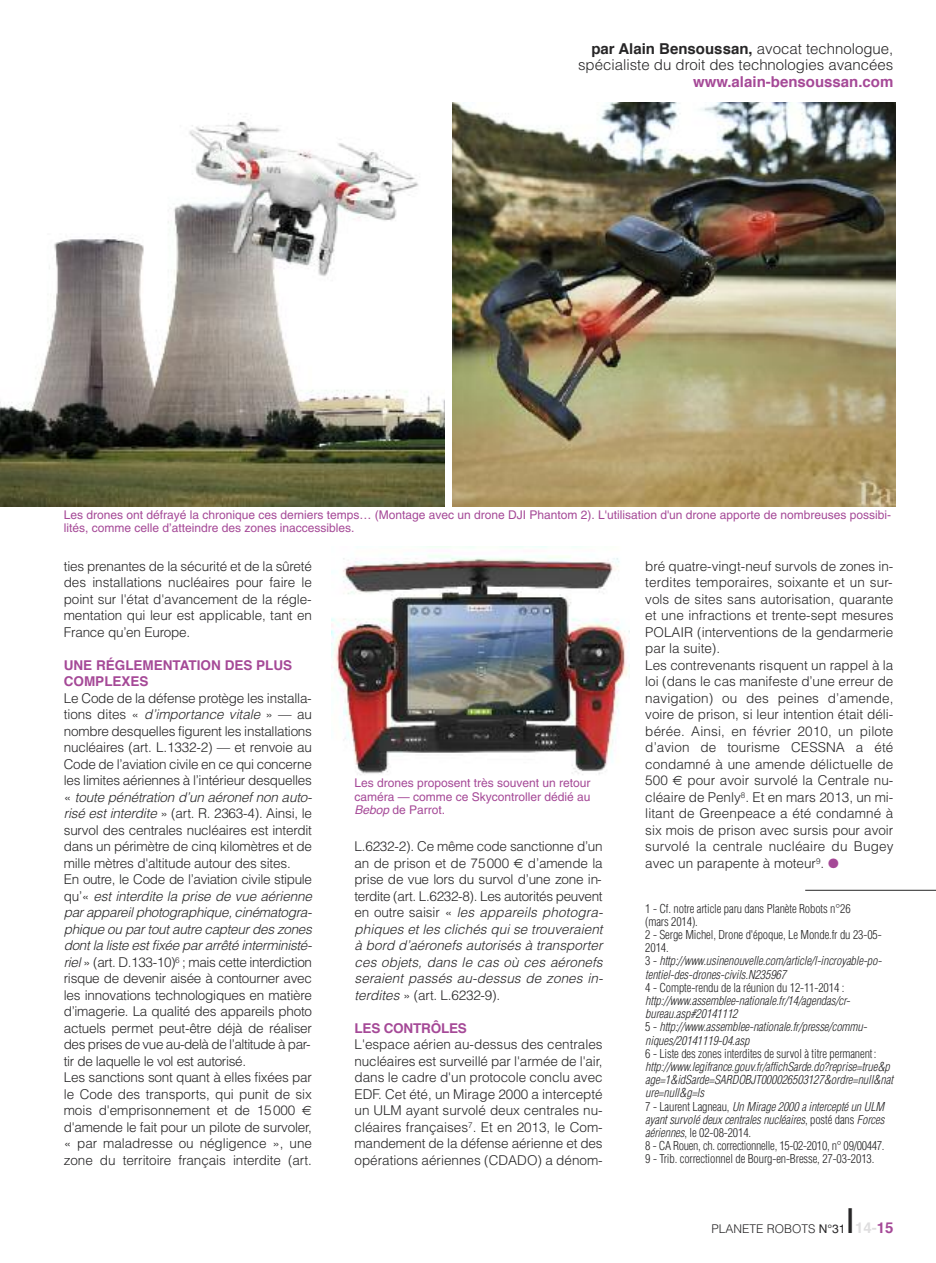
<style>
.page{position:relative;width:936px;height:1263px;background:#fff}
.page>*{position:absolute;margin:0;border:0;box-sizing:border-box;transform-origin:0 0}
.t1{font:34.5px "Helvetica";color:#272627}
.t2{font:300 15px/16.5px "Helvetica";color:#272627;text-align:right}
.t3{font:700 15px "Helvetica";color:#a54997}
.t4{font:700 15px "Helvetica";color:#dfdedf}
.t5{font:300 13.5px/16.5px "Helvetica";letter-spacing:-.015em;color:#272627;text-align:justify}
.t6{font:italic 300 13.5px/16.5px "Helvetica";letter-spacing:.005em;color:#272627;text-align:justify}
.t7{font:700 13.5px/16.5px "Helvetica";color:#a54997}
.t8{font:italic 300 condensed 12px/13.2px "Helvetica";letter-spacing:-.01em;color:#272627}
.t9{font:300 condensed 12px/13.2px "Helvetica";letter-spacing:-.01em;color:#272627}
.t10{font:12px/13.4px "Helvetica";color:#a54997}
.t11{font:300 12px "Helvetica";color:#272627}
.s1{font-weight:700}
.s2{font-style:italic}
.s3{font-style:normal}
.s4{color:#a54997}
.s5{font-weight:400}
</style>
<div class="page">
<img style="left:0;top:121px;width:445px;height:385px">
<img style="left:453px;top:102px;width:442px;height:404px">
<hr style="left:805px;top:890px;width:130px;height:1px;background:#272627">
<img style="left:332px;top:547px;width:297px;height:228px">
<p class="t2" style="left:578px;top:42px;width:317px"><span class="s1">par Alain Bensoussan,</span> avocat technologue, spécialiste du droit des technologies avancées</p>
<p class="t3" style="left:693px;top:76px;width:202px">www.alain-bensoussan.com</p>
<p class="t10" style="left:64px;top:509px;width:828px">Les drones ont défrayé la chronique ces derniers temps… (Montage avec un drone DJI Phantom 2). L'utilisation d'un drone apporte de nombreuses possibi&shy;lités, comme celle d’atteindre des zones inaccessibles.</p>
<p class="t5" style="left:64px;top:559px;width:250px">ties prenantes de la sécurité et de la sûreté des installations nucléaires pour faire le point sur l'état d'avancement de la régle&shy;mentation qui leur est applicable, tant en France qu’en Europe.</p>
<p class="t7" style="left:64px;top:658px;width:230px">UNE RÉGLEMENTATION DES PLUS<br>COMPLEXES</p>
<p class="t5" style="left:64px;top:691px;width:250px;text-align:left">Le Code de la défense protège les installa&shy;tions dites « <span class="s2">d’importance vitale</span> » — au nombre desquelles figurent les installations nucléaires (art. L.1332-2) — et renvoie au Code de l’aviation civile en ce qui concerne les limites aériennes à l’intérieur desquelles « <span class="s2">toute pénétration d’un aéronef non auto&shy;risé est interdite</span> » (art. R. 2363-4). Ainsi, le survol des centrales nucléaires est interdit dans un périmètre de cinq kilomètres et de mille mètres d'altitude autour des sites.<br>En outre, le Code de l’aviation civile stipule qu’« <span class="s2">est interdite la prise de vue aérienne par appareil photographique, cinématogra&shy;phique ou par tout autre capteur des zones dont la liste est fixée par arrêté interministé&shy;riel</span> » (art. D.133-10)<sup>6</sup> ; mais cette interdiction risque de devenir aisée à contourner avec les innovations technologiques en matière d’imagerie. La qualité des appareils photo actuels permet peut-être déjà de réaliser des prises de vue au-delà de l’altitude à par&shy;tir de laquelle le vol est autorisé.<br>Les sanctions sont quant à elles fixées par le Code des transports, qui punit de six mois d'emprisonnement et de 15000 d'amende le fait pour un pilote de survoler, « par maladresse ou négligence », une zone du territoire français interdite (art.</p>
<p class="t10" style="left:354px;top:778px;width:237px;text-align:justify">Les drones proposent très souvent un retour caméra — comme ce Skycontroller dédié au <span class="s2">Bebop</span> de Parrot.</p>
<p class="t5" style="left:354px;top:839px;width:250px">L.6232-2). Ce même code sanctionne d’un an de prison et de 75000</p>
<p class="t6" style="left:354px;top:856px;width:250px;text-indent:173px"><span class="s3">d’amende la prise de vue lors du survol d’une zone in&shy;terdite (art. L.6232-8). Les autorités peuvent en outre saisir «</span> les appareils photogra&shy;phiques et les clichés qui se trouveraient à bord d’aéronefs autorisés à transporter ces objets, dans le cas où ces aéronefs seraient passés au-dessus de zones in&shy;terdites <span class="s3">» (art. L.6232-9).</span></p>
<p class="t7" style="left:354px;top:1021px;width:114px">LES CONTRÔLES</p>
<p class="t5" style="left:354px;top:1037px;width:250px">L'espace aérien au-dessus des centrales nucléaires est surveillé par l'armée de l'air, dans le cadre d'un protocole conclu avec EDF. Cet été, un Mirage 2000 a intercepté un ULM ayant survolé deux centrales nu&shy;cléaires françaises<sup>7</sup>. Et en 2013, le Com&shy;mandement de la défense aérienne et des opérations aériennes (CDADO) a dénom-</p>
<p class="t5" style="left:645px;top:559px;width:250px;text-align:left">bré quatre-vingt-neuf survols de zones in&shy;terdites temporaires, soixante et un sur&shy;vols de sites sans autorisation, quarante et une infractions et trente-sept mesures POLAIR (interventions de la gendarmerie par la suite).<br>Les contrevenants risquent un rappel à la loi (dans le cas manifeste d’une erreur de navigation) ou des peines d’amende, voire de prison, si leur intention était déli&shy;bérée. Ainsi, en février 2010, un pilote d’avion de tourisme CESSNA a été condamné à une amende délictuelle de 500</p>
<p class="t5" style="left:645px;top:773px;width:250px;text-indent:42px">pour avoir survolé la Centrale nu&shy;cléaire de Penly<sup>8</sup>. Et en mars 2013, un mi&shy;litant de Greenpeace a été condamné à six mois de prison avec sursis pour avoir survolé la centrale nucléaire du Bugey avec un parapente à moteur<sup>9</sup>. <span class="s4">●</span></p>
<p class="t9" style="left:645px;top:903px;width:238px">1 - Cf. notre article paru dans Planète Robots n°26<br>(mars 2014).<br>2 - Serge Michel, Drone d'époque, Le Monde.fr du 23-05- 2014.<br>3 - <span class="s2">http://www.usinenouvelle.com/article/l-incroyable-po&shy;tentiel-des-drones-civils.N235967</span></p>
<p class="t9" style="left:645px;top:982px;width:201px">4 - Compte-rendu de la réunion du 12-11-2014 :</p>
<p class="t8" style="left:645px;top:995px;width:221px">http://www.assemblee-nationale.fr/14/agendas/cr&shy;bureau.asp#20141112<br><span class="s3">5 -</span> http://www.assemblee-nationale.fr/presse/commu&shy;niques/20141119-04.asp</p>
<p class="t9" style="left:645px;top:1048px;width:233px">6 - Liste des zones interdites de survol à titre permanent:</p>
<p class="t8" style="left:645px;top:1061px;width:249px">http://www.legifrance.gouv.fr/affichSarde.do?reprise=true&amp;p age=1&amp;idSarde=SARDOBJT000026503127&amp;ordre=null&amp;nat ure=null&amp;g=ls<br><span class="s3">7 - Laurent Lagneau,</span> Un Mirage 2000 a intercepté un ULM ayant survolé deux centrales nucléaires<span class="s3">, posté dans</span> Forces aériennes<span class="s3">, le 02-08-2014.<br>8 - CA Rouen, ch. correctionnelle, 15-02-2010, n° 09/00447.<br>9 - Trib. correctionnel de Bourg-en-Bresse, 27-03-2013.</span></p>
<h1 class="t1" style="left:845px;top:1208px;width:11px">I</h1>
<p class="t4" style="left:855px;top:1221px;width:40px">14-<span class="s4">15</span></p>
<p class="t11" style="left:711px;top:1224px;width:136px">PLANETE ROBOTS <span class="s5">N°31</span></p>
</div>
